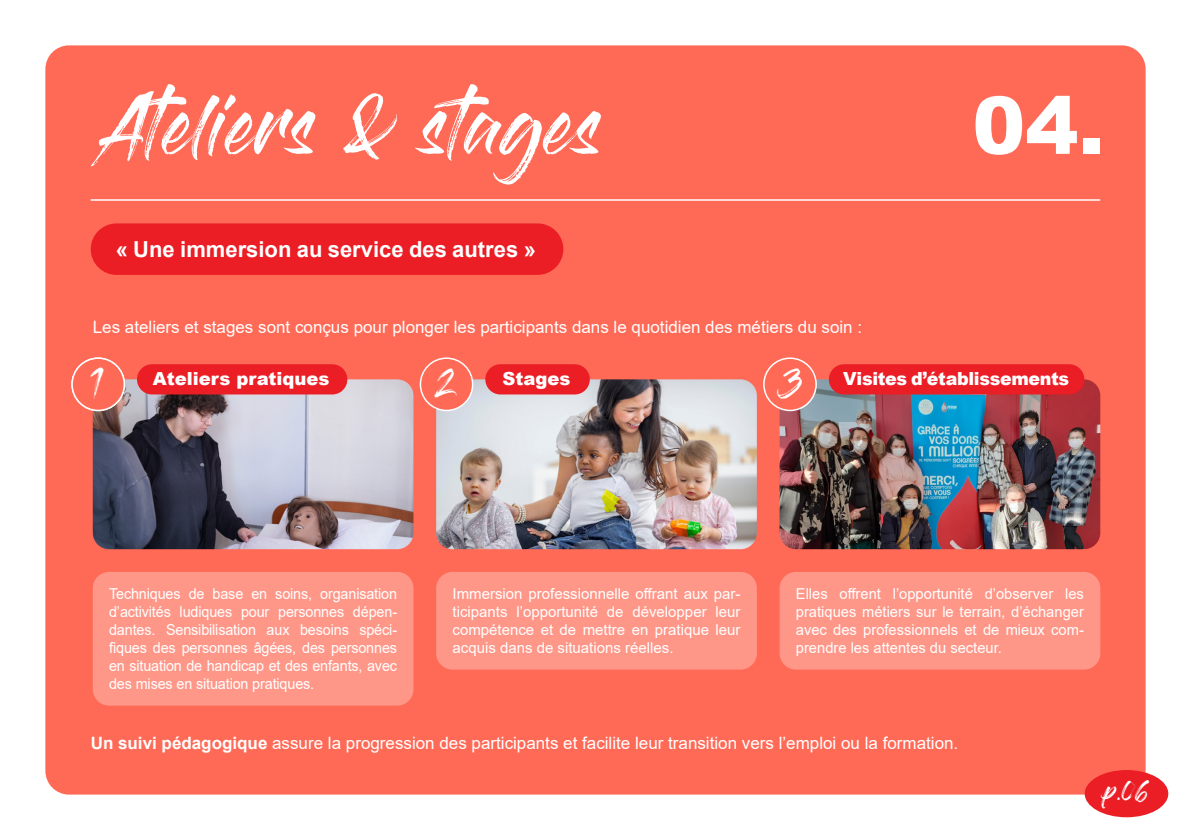
<style>
.page{position:relative;width:1191px;height:840px;background:#fff}
.page>*{position:absolute;margin:0;border:0;box-sizing:border-box;transform-origin:0 0}
.t1{font:900 79.6px "Arial";color:#fff}
.t2{font:60px "Gloss And Bloom";color:#fff}
.t3{font:56.6px "Roustel";color:#fff}
.t4{font:30px "Gloss And Bloom";color:#fff}
.t5{font:700 22px "Arial";color:#fff}
.t6{font:20px "Gloss And Bloom";color:#fff}
.t7{font:900 18px "Arial";letter-spacing:-.005em;color:#fff}
.t8{font:17px "Arial";color:#fff}
.t9{font:15px/18px "Arial";color:#fff;text-align:justify}
.t10{font:15px/18px "Arial";color:#fff;text-align:justify;scale:.96 1}
.s1{font-weight:700}
</style>
<div class="page">
<div style="left:45px;top:45px;width:1100px;height:749px;background:#ff6a57;border-radius:24px"></div>
<hr style="left:91px;top:199px;width:1009px;height:2px;background:#fff">
<div style="left:91px;top:223px;width:472px;height:52px;background:#eb1d25;border-radius:26px"></div>
<div style="left:1084px;top:769px;width:84px;height:47px;background:#eb1d25;border-radius:50%"></div>
<img style="left:93px;top:379px;width:320px;height:170px">
<img style="left:436px;top:379px;width:321px;height:170px">
<img style="left:779px;top:379px;width:321px;height:170px">
<div style="left:779px;top:571px;width:321px;height:98px;background:#ff9789;border-radius:16px"></div>
<div style="left:93px;top:571px;width:320px;height:134px;background:#ff9789;border-radius:16px"></div>
<div style="left:436px;top:571px;width:321px;height:98px;background:#ff9789;border-radius:16px"></div>
<div style="left:485px;top:364px;width:105px;height:30px;background:#eb1d25;border-radius:15px"></div>
<div style="left:137px;top:364px;width:210px;height:30px;background:#eb1d25;border-radius:15px"></div>
<div style="left:829px;top:364px;width:255px;height:30px;background:#eb1d25;border-radius:15px"></div>
<div style="left:764px;top:358px;width:52px;height:52px;background:#ff6a57;border-radius:50%"></div>
<div style="left:763px;top:357px;width:54px;height:54px;border:2px solid #fff;border-radius:50%"></div>
<div style="left:420px;top:358px;width:52px;height:52px;background:#ff6a57;border-radius:50%"></div>
<div style="left:420px;top:357px;width:53px;height:54px;border:2px solid #fff;border-radius:50%"></div>
<div style="left:72px;top:358px;width:52px;height:52px;background:#ff6a57;border-radius:50%"></div>
<div style="left:71px;top:357px;width:54px;height:54px;border:2px solid #fff;border-radius:50%"></div>
<p class="t2" style="left:102px;top:98px;width:501px">Ateliers &amp; stages</p>
<p class="t5" style="left:116px;top:233px;width:421px">« Une immersion au service des autres »</p>
<p class="t8" style="left:93px;top:315px;width:771px">Les ateliers et stages sont conçus pour plonger les participants dans le quotidien des métiers du soin :</p>
<p class="t1" style="left:972px;top:67px;width:134px">04.</p>
<p class="t3" style="left:89px;top:335px;width:15px">1</p>
<p class="t4" style="left:437px;top:369px;width:19px">2</p>
<p class="t4" style="left:781px;top:370px;width:23px">3</p>
<p class="t7" style="left:153px;top:365px;width:178px">Ateliers pratiques</p>
<p class="t7" style="left:502px;top:365px;width:70px">Stages</p>
<p class="t7" style="left:843px;top:365px;width:228px">Visites d’établissements</p>
<p class="t10" style="left:109px;top:584px;width:301px">Techniques de base en soins, organisation d’activités ludiques pour personnes dépen&shy;dantes. Sensibilisation aux besoins spéci&shy;fiques des personnes âgées, des personnes en situation de handicap et des enfants, avec des mises en situation pratiques.</p>
<p class="t9" style="left:452px;top:584px;width:289px">Immersion professionnelle offrant aux par&shy;ticipants l’opportunité de développer leur compétence et de mettre en pratique leur acquis dans de situations réelles.</p>
<p class="t9" style="left:796px;top:584px;width:289px">Elles offrent l’opportunité d’observer les pratiques métiers sur le terrain, d’échanger avec des professionnels et de mieux com&shy;prendre les attentes du secteur.</p>
<p class="t8" style="left:91px;top:731px;width:869px"><span class="s1">Un suivi pédagogique</span> assure la progression des participants et facilite leur transition vers l’emploi ou la formation.</p>
<p class="t6" style="left:1103px;top:781px;width:48px">p.06</p>
</div>
